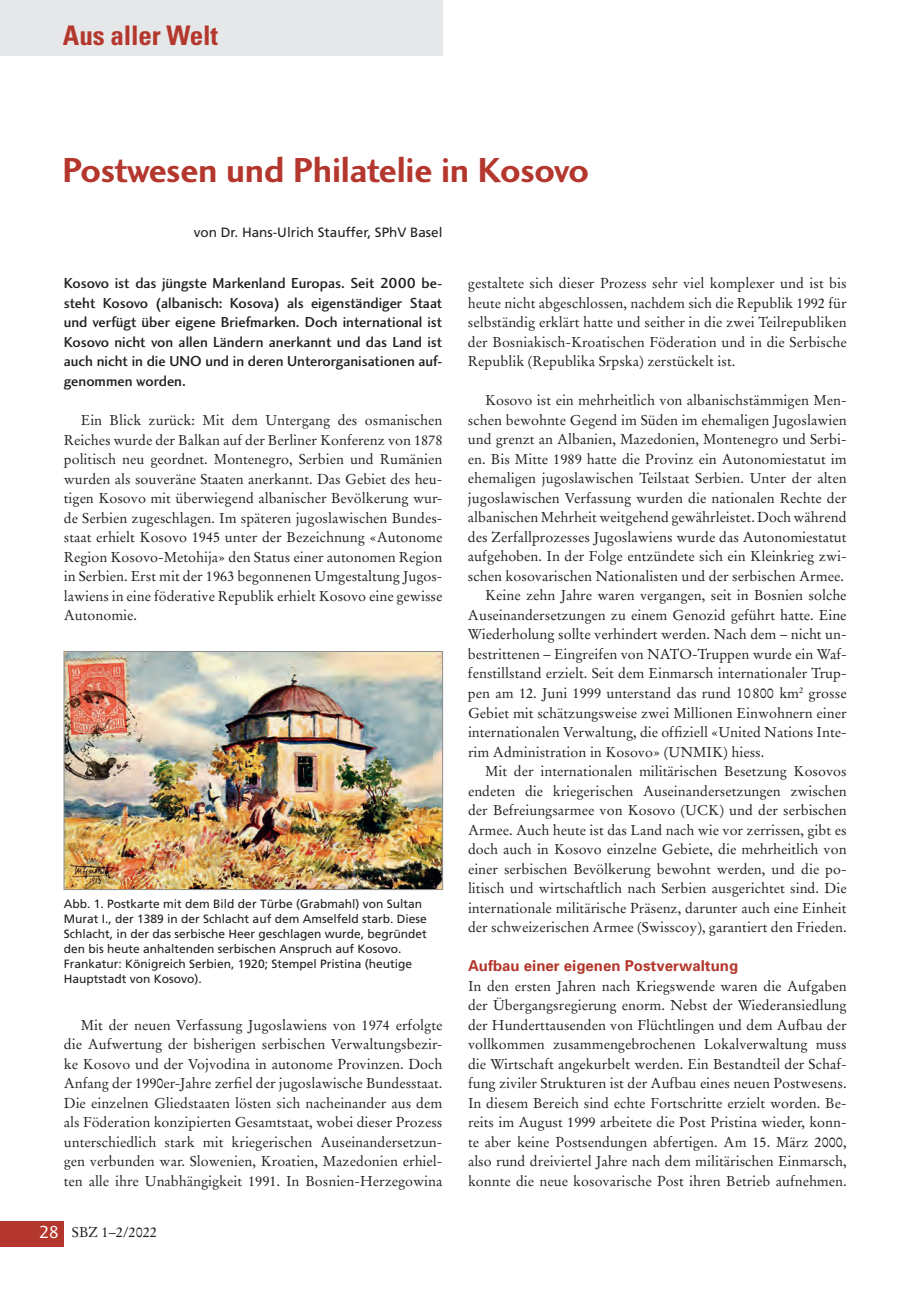
<style>
.page{position:relative;width:919px;height:1289px;background:#fff}
.page>*{position:absolute;margin:0;border:0;box-sizing:border-box;transform-origin:0 0}
.t1{font:36px "Charlotte Sans Bold Plain";letter-spacing:-.005em;color:#b4372d}
.t2{font:700 condensed 27px "Univers";letter-spacing:-.005em;color:#b4372d}
.t3{font:15px/19.5px "Charlotte Sans Medium Plain";color:#231f20;text-align:justify}
.t4{font:700 15px "Univers";color:#b4372d}
.t5{font:14.25px/19.5px "Stempel Garamond";color:#231f20;text-align:justify}
.t6{font:13.5px "Frutiger";color:#231f20}
.t7{font:12px/15px "Frutiger";color:#231f20}
.s1{font-family:"Charlotte Sans Book Plain";font-size:18px;color:#fff}
</style>
<div class="page">
<div style="left:0;top:0;width:442px;height:55px;background:#e6e7e9"></div>
<div style="left:0;top:1220px;width:64px;height:26px;background:#b4372d"></div>
<img style="left:66px;top:653px;width:375px;height:234px">
<div style="left:64px;top:651px;width:379px;height:238px;border:1px solid #8d8f92"></div>
<h2 class="t2" style="left:63px;top:18px;width:157px">Aus aller Welt</h2>
<h1 class="t1" style="left:63px;top:149px;width:528px">Postwesen und Philatelie in Kosovo</h1>
<p class="t6" style="left:194px;top:224px;width:250px">von Dr. Hans-Ulrich Stauffer, SPhV Basel</p>
<p class="t3" style="left:64px;top:273px;width:380px">Kosovo ist das jüngste Markenland Europas. Seit 2000 be&shy;steht Kosovo (albanisch: Kosova) als eigenständiger Staat und verfügt über eigene Briefmarken. Doch international ist Kosovo nicht von allen Ländern anerkannt und das Land ist auch nicht in die UNO und in deren Unterorganisationen auf&shy;genommen worden.</p>
<p class="t5" style="left:64px;top:410px;width:380px;text-indent:17px">Ein Blick zurück: Mit dem Untergang des osmanischen Reiches wurde der Balkan auf der Berliner Konferenz von 1878 politisch neu geordnet. Montenegro, Serbien und Rumänien wurden als souveräne Staaten anerkannt. Das Gebiet des heu&shy;tigen Kosovo mit überwiegend albanischer Bevölkerung wur&shy;de Serbien zugeschlagen. Im späteren jugoslawischen Bundes&shy;staat erhielt Kosovo 1945 unter der Bezeichnung «Autonome Region Kosovo-Metohija» den Status einer autonomen Region in Serbien. Erst mit der 1963 begonnenen Umgestaltung Jugos&shy;lawiens in eine föderative Republik erhielt Kosovo eine gewisse Autonomie.</p>
<p class="t7" style="left:64px;top:896px;width:364px">Abb. 1. Postkarte mit dem Bild der Türbe (Grabmahl) von Sultan Murat I., der 1389 in der Schlacht auf dem Amselfeld starb. Diese Schlacht, in der das serbische Heer geschlagen wurde, begründet den bis heute anhaltenden serbischen Anspruch auf Kosovo.<br>Frankatur: Königreich Serbien, 1920; Stempel Pristina (heutige Hauptstadt von Kosovo).</p>
<p class="t5" style="left:64px;top:1015px;width:380px;text-indent:17px">Mit der neuen Verfassung Jugoslawiens von 1974 erfolgte die Aufwertung der bisherigen serbischen Verwaltungsbezir&shy;ke Kosovo und der Vojvodina in autonome Provinzen. Doch Anfang der 1990er-Jahre zerfiel der jugoslawische Bundesstaat.<br>Die einzelnen Gliedstaaten lösten sich nacheinander aus dem als Föderation konzipierten Gesamtstaat, wobei dieser Prozess unterschiedlich stark mit kriegerischen Auseinandersetzun&shy;gen verbunden war. Slowenien, Kroatien, Mazedonien erhiel&shy;ten alle ihre Unabhängigkeit 1991. In Bosnien-Herzegowina</p>
<p class="t5" style="left:39px;top:1222px;width:120px"><span class="s1">28</span> SBZ 1–2/2022</p>
<p class="t5" style="left:468px;top:274px;width:380px">gestaltete sich dieser Prozess sehr viel komplexer und ist bis heute nicht abgeschlossen, nachdem sich die Republik 1992 für selbständig erklärt hatte und seither in die zwei Teilrepubliken der Bosniakisch-Kroatischen Föderation und in die Serbische Republik (Republika Srpska) zerstückelt ist.</p>
<p class="t5" style="left:485px;top:391px;width:363px">Kosovo ist ein mehrheitlich von albanischstämmigen Men-</p>
<p class="t5" style="left:468px;top:410px;width:380px">schen bewohnte Gegend im Süden im ehemaligen Jugoslawien</p>
<p class="t5" style="left:468px;top:430px;width:380px">und grenzt an Albanien, Mazedonien, Montenegro und Serbi-</p>
<p class="t5" style="left:468px;top:449px;width:380px">en. Bis Mitte 1989 hatte die Provinz ein Autonomiestatut im</p>
<p class="t5" style="left:468px;top:469px;width:380px">ehemaligen jugoslawischen Teilstaat Serbien. Unter der alten</p>
<p class="t5" style="left:468px;top:488px;width:380px">jugoslawischen Verfassung wurden die nationalen Rechte der</p>
<p class="t5" style="left:468px;top:508px;width:380px">albanischen Mehrheit weitgehend gewährleistet. Doch während</p>
<p class="t5" style="left:468px;top:527px;width:380px">des Zerfallprozesses Jugoslawiens wurde das Autonomiestatut</p>
<p class="t5" style="left:468px;top:547px;width:380px">aufgehoben. In der Folge entzündete sich ein Kleinkrieg zwi-</p>
<p class="t5" style="left:468px;top:566px;width:377px">schen kosovarischen Nationalisten und der serbischen Armee.</p>
<p class="t5" style="left:485px;top:586px;width:363px">Keine zehn Jahre waren vergangen, seit in Bosnien solche</p>
<p class="t5" style="left:468px;top:605px;width:380px">Auseinandersetzungen zu einem Genozid geführt hatte. Eine</p>
<p class="t5" style="left:468px;top:625px;width:380px">Wiederholung sollte verhindert werden. Nach dem – nicht un-</p>
<p class="t5" style="left:468px;top:644px;width:380px">bestrittenen – Eingreifen von NATO-Truppen wurde ein Waf-</p>
<p class="t5" style="left:468px;top:664px;width:380px">fenstillstand erzielt. Seit dem Einmarsch internationaler Trup-</p>
<p class="t5" style="left:468px;top:683px;width:380px">pen am 12. Juni 1999 unterstand das rund 10800 km<sup>2</sup> grosse</p>
<p class="t5" style="left:468px;top:703px;width:380px">Gebiet mit schätzungsweise zwei Millionen Einwohnern einer</p>
<p class="t5" style="left:468px;top:722px;width:380px">internationalen Verwaltung, die offiziell «United Nations Inte-</p>
<p class="t5" style="left:468px;top:742px;width:298px">rim Administration in Kosovo» (UNMIK) hiess.</p>
<p class="t5" style="left:485px;top:761px;width:363px">Mit der internationalen militärischen Besetzung Kosovos</p>
<p class="t5" style="left:468px;top:781px;width:380px">endeten die kriegerischen Auseinandersetzungen zwischen</p>
<p class="t5" style="left:468px;top:800px;width:380px">der Befreiungsarmee von Kosovo (UCK) und der serbischen</p>
<p class="t5" style="left:468px;top:820px;width:380px">Armee. Auch heute ist das Land nach wie vor zerrissen, gibt es</p>
<p class="t5" style="left:468px;top:839px;width:380px">doch auch in Kosovo einzelne Gebiete, die mehrheitlich von</p>
<p class="t5" style="left:468px;top:859px;width:380px">einer serbischen Bevölkerung bewohnt werden, und die po-</p>
<p class="t5" style="left:468px;top:878px;width:380px">litisch und wirtschaftlich nach Serbien ausgerichtet sind. Die</p>
<p class="t5" style="left:468px;top:898px;width:380px">internationale militärische Präsenz, darunter auch eine Einheit</p>
<p class="t5" style="left:468px;top:917px;width:380px">der schweizerischen Armee (Swisscoy), garantiert den Frieden.</p>
<p class="t4" style="left:468px;top:956px;width:272px">Aufbau einer eigenen Postverwaltung</p>
<p class="t5" style="left:468px;top:976px;width:380px">In den ersten Jahren nach Kriegswende waren die Aufgaben der Übergangsregierung enorm. Nebst der Wiederansiedlung der Hunderttausenden von Flüchtlingen und dem Aufbau der vollkommen zusammengebrochenen Lokalverwaltung muss die Wirtschaft angekurbelt werden. Ein Bestandteil der Schaf&shy;fung ziviler Strukturen ist der Aufbau eines neuen Postwesens.<br>In diesem Bereich sind echte Fortschritte erzielt worden. Be&shy;reits im August 1999 arbeitete die Post Pristina wieder, konn&shy;te aber keine Postsendungen abfertigen. Am 15. März 2000, also rund dreiviertel Jahre nach dem militärischen Einmarsch, konnte die neue kosovarische Post ihren Betrieb aufnehmen.</p>
</div>
